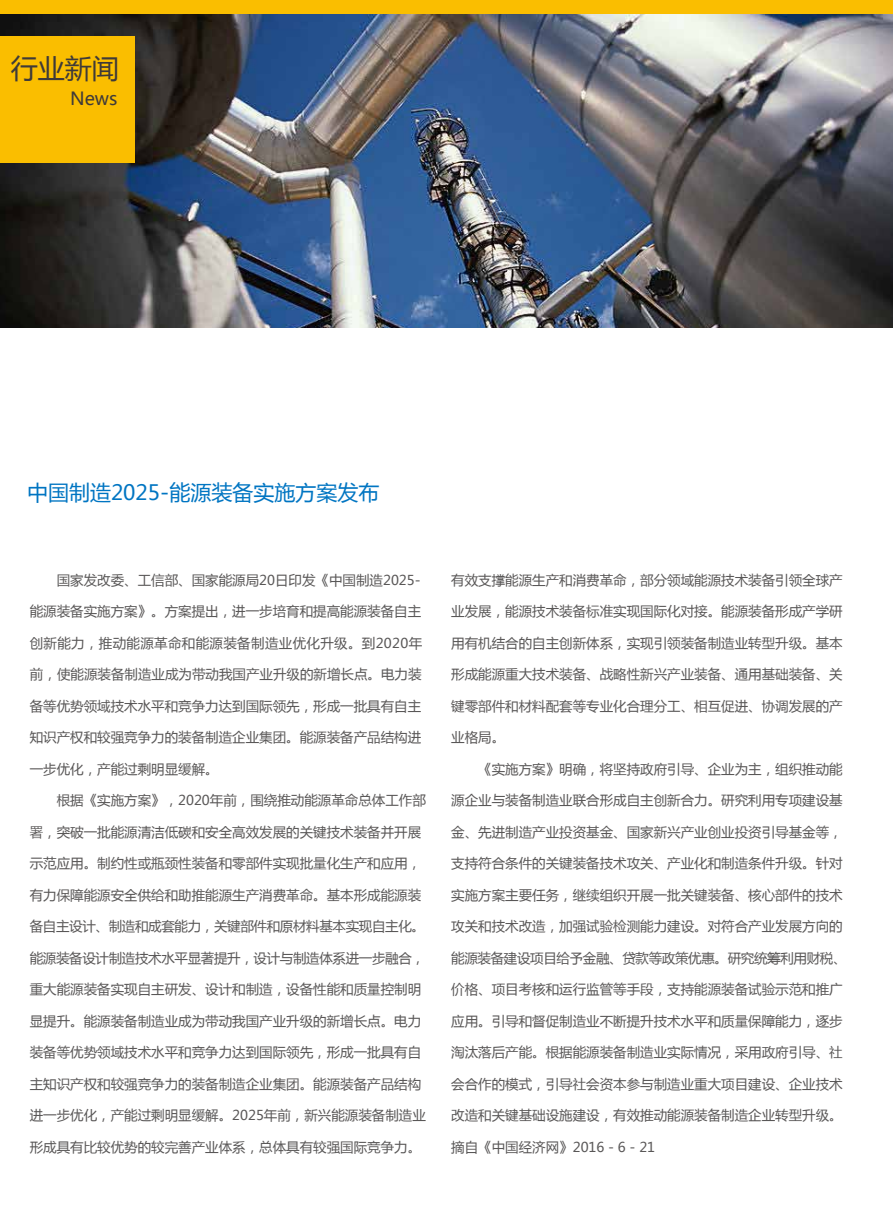
<style>
.page{position:relative;width:893px;height:1212px;background:#fff}
.page>*{position:absolute;margin:0;border:0;box-sizing:border-box;transform-origin:0 0}
.t1{font:27px "Microsoft Ya Hei";color:#3e3a39}
.t2{font:21px "Microsoft Ya Hei";color:#0075c2}
.t3{font:18px "Microsoft Ya Hei";color:#3e3a39}
.t4{font:13.5px "Microsoft Ya Hei";color:#595757}
.t5{font:13.5px "Microsoft Ya Hei";letter-spacing:-.025em;color:#595757}
.t6{font:13.5px "Microsoft Ya Hei";letter-spacing:.025em;color:#595757}
</style>
<div class="page">
<img style="left:0;top:15px;width:893px;height:312px">
<div style="left:0;top:0;width:893px;height:14px;background:#fabe00"></div>
<div style="left:0;top:36px;width:134px;height:127px;background:#fabe00"></div>
<h1 class="t1" style="left:11px;top:50px;width:109px">行业新闻</h1>
<h3 class="t3" style="left:70px;top:86px;width:49px">News</h3>
<h2 class="t2" style="left:27px;top:478px;width:354px">中国制造2025-能源装备实施方案发布</h2>
<p class="t4" style="left:30px;top:571px;width:392px">　　国家发改委、工信部、国家能源局20日印发《中国制造2025-</p>
<p class="t4" style="left:30px;top:602px;width:393px">能源装备实施方案》。方案提出，进一步培育和提高能源装备自主</p>
<p class="t6" style="left:30px;top:634px;width:394px">创新能力，推动能源革命和能源装备制造业优化升级。到2020年</p>
<p class="t4" style="left:30px;top:665px;width:393px">前，使能源装备制造业成为带动我国产业升级的新增长点。电力装</p>
<p class="t4" style="left:30px;top:697px;width:393px">备等优势领域技术水平和竞争力达到国际领先，形成一批具有自主</p>
<p class="t4" style="left:30px;top:728px;width:393px">知识产权和较强竞争力的装备制造企业集团。能源装备产品结构进</p>
<p class="t4" style="left:30px;top:760px;width:190px">一步优化，产能过剩明显缓解。</p>
<p class="t4" style="left:30px;top:791px;width:398px">　　根据《实施方案》，2020年前，围绕推动能源革命总体工作部</p>
<p class="t4" style="left:30px;top:823px;width:393px">署，突破一批能源清洁低碳和安全高效发展的关键技术装备并开展</p>
<p class="t4" style="left:30px;top:854px;width:393px">示范应用。制约性或瓶颈性装备和零部件实现批量化生产和应用，</p>
<p class="t4" style="left:30px;top:886px;width:393px">有力保障能源安全供给和助推能源生产消费革命。基本形成能源装</p>
<p class="t5" style="left:30px;top:917px;width:397px">备自主设计、制造和成套能力，关键部件和原材料基本实现自主化。</p>
<p class="t5" style="left:30px;top:949px;width:397px">能源装备设计制造技术水平显著提升，设计与制造体系进一步融合，</p>
<p class="t4" style="left:30px;top:980px;width:393px">重大能源装备实现自主研发、设计和制造，设备性能和质量控制明</p>
<p class="t4" style="left:30px;top:1012px;width:393px">显提升。能源装备制造业成为带动我国产业升级的新增长点。电力</p>
<p class="t4" style="left:30px;top:1043px;width:393px">装备等优势领域技术水平和竞争力达到国际领先，形成一批具有自</p>
<p class="t4" style="left:30px;top:1075px;width:393px">主知识产权和较强竞争力的装备制造企业集团。能源装备产品结构</p>
<p class="t4" style="left:30px;top:1106px;width:398px">进一步优化，产能过剩明显缓解。2025年前，新兴能源装备制造业</p>
<p class="t4" style="left:30px;top:1138px;width:393px">形成具有比较优势的较完善产业体系，总体具有较强国际竞争力。</p>
<p class="t4" style="left:451px;top:571px;width:393px">有效支撑能源生产和消费革命，部分领域能源技术装备引领全球产</p>
<p class="t4" style="left:451px;top:602px;width:393px">业发展，能源技术装备标准实现国际化对接。能源装备形成产学研</p>
<p class="t4" style="left:451px;top:634px;width:393px">用有机结合的自主创新体系，实现引领装备制造业转型升级。基本</p>
<p class="t4" style="left:451px;top:665px;width:393px">形成能源重大技术装备、战略性新兴产业装备、通用基础装备、关</p>
<p class="t4" style="left:451px;top:697px;width:393px">键零部件和材料配套等专业化合理分工、相互促进、协调发展的产</p>
<p class="t4" style="left:451px;top:728px;width:55px">业格局。</p>
<p class="t4" style="left:451px;top:760px;width:393px">　　《实施方案》明确，将坚持政府引导、企业为主，组织推动能</p>
<p class="t4" style="left:451px;top:791px;width:393px">源企业与装备制造业联合形成自主创新合力。研究利用专项建设基</p>
<p class="t4" style="left:451px;top:823px;width:393px">金、先进制造产业投资基金、国家新兴产业创业投资引导基金等，</p>
<p class="t4" style="left:451px;top:854px;width:393px">支持符合条件的关键装备技术攻关、产业化和制造条件升级。针对</p>
<p class="t4" style="left:451px;top:886px;width:393px">实施方案主要任务，继续组织开展一批关键装备、核心部件的技术</p>
<p class="t4" style="left:451px;top:917px;width:393px">攻关和技术改造，加强试验检测能力建设。对符合产业发展方向的</p>
<p class="t5" style="left:451px;top:949px;width:397px">能源装备建设项目给予金融、贷款等政策优惠。研究统筹利用财税、</p>
<p class="t4" style="left:451px;top:980px;width:393px">价格、项目考核和运行监管等手段，支持能源装备试验示范和推广</p>
<p class="t4" style="left:451px;top:1012px;width:393px">应用。引导和督促制造业不断提升技术水平和质量保障能力，逐步</p>
<p class="t4" style="left:451px;top:1043px;width:393px">淘汰落后产能。根据能源装备制造业实际情况，采用政府引导、社</p>
<p class="t4" style="left:451px;top:1075px;width:393px">会合作的模式，引导社会资本参与制造业重大项目建设、企业技术</p>
<p class="t4" style="left:451px;top:1106px;width:393px">改造和关键基础设施建设，有效推动能源装备制造企业转型升级。</p>
<p class="t4" style="left:451px;top:1138px;width:205px">摘自《中国经济网》2016－6－21</p>
</div>
